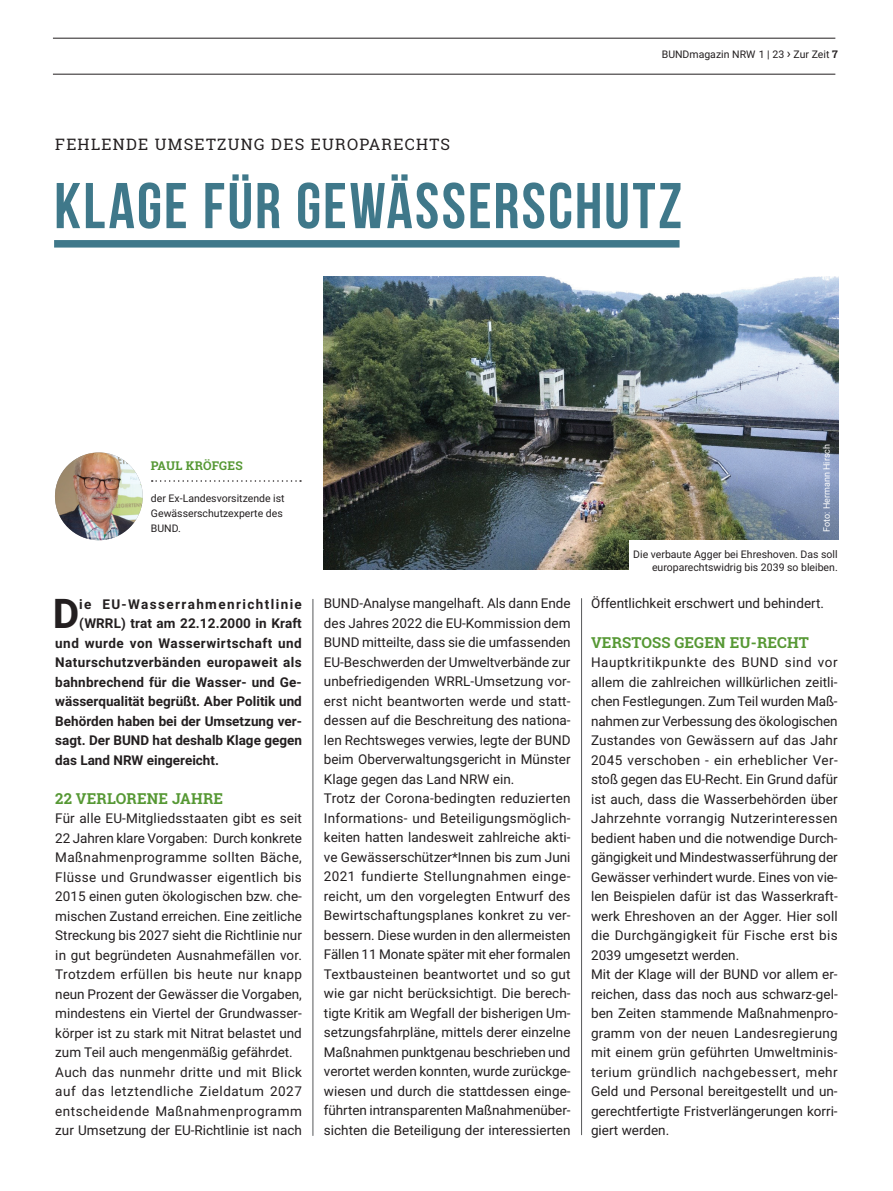
<style>
.page{position:relative;width:893px;height:1191px;background:#fff}
.page>*{position:absolute;margin:0;border:0;box-sizing:border-box;transform-origin:0 0}
.t1{font:700 64.5px "Bebas Neue";letter-spacing:.035em;color:#3f788a}
.t2{font:700 40.95px "Roboto";color:#231f20}
.t3{font:15.75px "Roboto Slab";letter-spacing:.08em;color:#231f20}
.t4{font:700 15px "Roboto Slab";letter-spacing:.01em;color:#569834}
.t5{font:13.5px/19.5px "Roboto";color:#231f20}
.t6{font:700 13.5px "Roboto";letter-spacing:.005em;color:#231f20}
.t7{font:700 13.5px "Roboto";letter-spacing:.03em;color:#231f20}
.t8{font:700 13.5px "Roboto";letter-spacing:.035em;color:#231f20}
.t9{font:700 13.5px "Roboto";letter-spacing:.105em;color:#231f20}
.t10{font:700 12px "Roboto Slab";letter-spacing:.02em;color:#569834}
.t11{font:10.5px/15px "Roboto";color:#231f20;text-align:right}
.t12{font:9px "Roboto";color:#fff}
.s1{font-size:13.5px}
.s2{font-family:"Roboto Slab";font-weight:700}
</style>
<div class="page">
<hr style="left:53px;top:74px;width:782px;height:1px;background:#231f20">
<hr style="left:53px;top:38px;width:782px;height:1px;background:#231f20">
<img style="left:324px;top:277px;width:514px;height:292px">
<hr style="left:313px;top:599px;width:1px;height:536px;background:#57585a">
<div style="left:54px;top:240px;width:625px;height:7px;background:#3f788a"></div>
<div style="left:630px;top:540px;width:213px;height:31px;background:#fff"></div>
<img style="left:55px;top:452px;width:88px;height:88px;border-radius:44px">
<svg style="left:152px;top:480px;width:149px;height:2px"></svg>
<hr style="left:581px;top:598px;width:1px;height:537px;background:#57585a">
<p class="t3" style="left:55px;top:134px;width:396px">FEHLENDE UMSETZUNG DES EUROPARECHTS</p>
<p class="t11" style="left:662px;top:47px;width:177px">BUNDmagazin NRW 1 | 23 <span class="s1">›</span> Zur Zeit <span class="s2">7</span></p>
<h1 class="t1" style="left:54px;top:170px;width:629px">KLAGE FÜR GEWÄSSERSCHUTZ</h1>
<p class="t10" style="left:151px;top:457px;width:93px">PAUL KRÖFGES</p>
<p class="t11" style="left:151px;top:490px;width:135px;text-align:left">der Ex-Landesvorsitzende ist<br>Gewässerschutzexperte des<br>BUND.</p>
<p class="t12" style="left:820px;top:531px;width:89px;rotate:-90deg">Foto: Hermann Hirsch</p>
<h2 class="t2" style="left:53px;top:585px;width:28px">D</h2>
<p class="t9" style="left:79px;top:594px;width:224px">ie EU-Wasserrahmenrichtlinie</p>
<p class="t6" style="left:79px;top:614px;width:224px">(WRRL) trat am 22.12.2000 in Kraft</p>
<p class="t8" style="left:55px;top:633px;width:248px">und wurde von Wasserwirtschaft und</p>
<p class="t7" style="left:55px;top:653px;width:248px">Naturschutzverbänden europaweit als</p>
<p class="t6" style="left:55px;top:672px;width:248px">bahnbrechend für die Wasser- und Ge-</p>
<p class="t6" style="left:55px;top:692px;width:248px">wässerqualität begrüßt. Aber Politik und</p>
<p class="t6" style="left:55px;top:711px;width:248px">Behörden haben bei der Umsetzung ver-</p>
<p class="t6" style="left:55px;top:731px;width:248px">sagt. Der BUND hat deshalb Klage gegen</p>
<p class="t6" style="left:55px;top:750px;width:165px">das Land NRW eingereicht.</p>
<p class="t4" style="left:55px;top:788px;width:169px">22 VERLORENE JAHRE</p>
<p class="t5" style="left:55px;top:808px;width:248px">Für alle EU-Mitgliedsstaaten gibt es seit 22 Jahren klare Vorgaben: Durch konkrete Maßnahmenprogramme sollten Bäche, Flüsse und Grundwasser eigentlich bis 2015 einen guten ökologischen bzw. che&shy;mischen Zustand erreichen. Eine zeitliche Streckung bis 2027 sieht die Richtlinie nur in gut begründeten Ausnahmefällen vor.<br>Trotzdem erfüllen bis heute nur knapp neun Prozent der Gewässer die Vorgaben, mindestens ein Viertel der Grundwasser&shy;körper ist zu stark mit Nitrat belastet und zum Teil auch mengenmäßig gefährdet.<br>Auch das nunmehr dritte und mit Blick auf das letztendliche Zieldatum 2027 entscheidende Maßnahmenprogramm zur Umsetzung der EU-Richtlinie ist nach</p>
<p class="t11" style="left:633px;top:547px;width:206px;line-height:13.5px">Die verbaute Agger bei Ehreshoven. Das soll europarechtswidrig bis 2039 so bleiben.</p>
<p class="t5" style="left:324px;top:593px;width:248px">BUND-Analyse mangelhaft. Als dann Ende des Jahres 2022 die EU-Kommission dem BUND mitteilte, dass sie die umfassenden EU-Beschwerden der Umweltverbände zur unbefriedigenden WRRL-Umsetzung vor&shy;erst nicht beantworten werde und statt&shy;dessen auf die Beschreitung des nationa&shy;len Rechtsweges verwies, legte der BUND beim Oberverwaltungsgericht in Münster Klage gegen das Land NRW ein.<br>Trotz der Corona-bedingten reduzierten Informations- und Beteiligungsmöglich&shy;keiten hatten landesweit zahlreiche akti&shy;ve Gewässerschützer*Innen bis zum Juni 2021 fundierte Stellungnahmen einge&shy;reicht, um den vorgelegten Entwurf des Bewirtschaftungsplanes konkret zu ver&shy;bessern. Diese wurden in den allermeisten Fällen 11 Monate später mit eher formalen Textbausteinen beantwortet und so gut wie gar nicht berücksichtigt. Die berech&shy;tigte Kritik am Wegfall der bisherigen Um&shy;setzungsfahrpläne, mittels derer einzelne Maßnahmen punktgenau beschrieben und verortet werden konnten, wurde zurückge&shy;wiesen und durch die stattdessen einge&shy;führten intransparenten Maßnahmenüber&shy;sichten die Beteiligung der interessierten</p>
<p class="t5" style="left:591px;top:593px;width:234px">Öffentlichkeit erschwert und behindert.</p>
<p class="t4" style="left:591px;top:632px;width:219px">VERSTOSS GEGEN EU-RECHT</p>
<p class="t5" style="left:591px;top:652px;width:248px">Hauptkritikpunkte des BUND sind vor allem die zahlreichen willkürlichen zeitli&shy;chen Festlegungen. Zum Teil wurden Maß&shy;nahmen zur Verbessung des ökologischen Zustandes von Gewässern auf das Jahr 2045 verschoben - ein erheblicher Ver&shy;stoß gegen das EU-Recht. Ein Grund dafür ist auch, dass die Wasserbehörden über Jahrzehnte vorrangig Nutzerinteressen bedient haben und die notwendige Durch&shy;gängigkeit und Mindestwasserführung der Gewässer verhindert wurde. Eines von vie&shy;len Beispielen dafür ist das Wasserkraft&shy;werk Ehreshoven an der Agger. Hier soll die Durchgängigkeit für Fische erst bis 2039 umgesetzt werden.<br>Mit der Klage will der BUND vor allem er&shy;reichen, dass das noch aus schwarz-gel&shy;ben Zeiten stammende Maßnahmenpro&shy;gramm von der neuen Landesregierung mit einem grün geführten Umweltminis&shy;terium gründlich nachgebessert, mehr Geld und Personal bereitgestellt und un&shy;gerechtfertigte Fristverlängerungen korri&shy;giert werden.</p>
</div>
